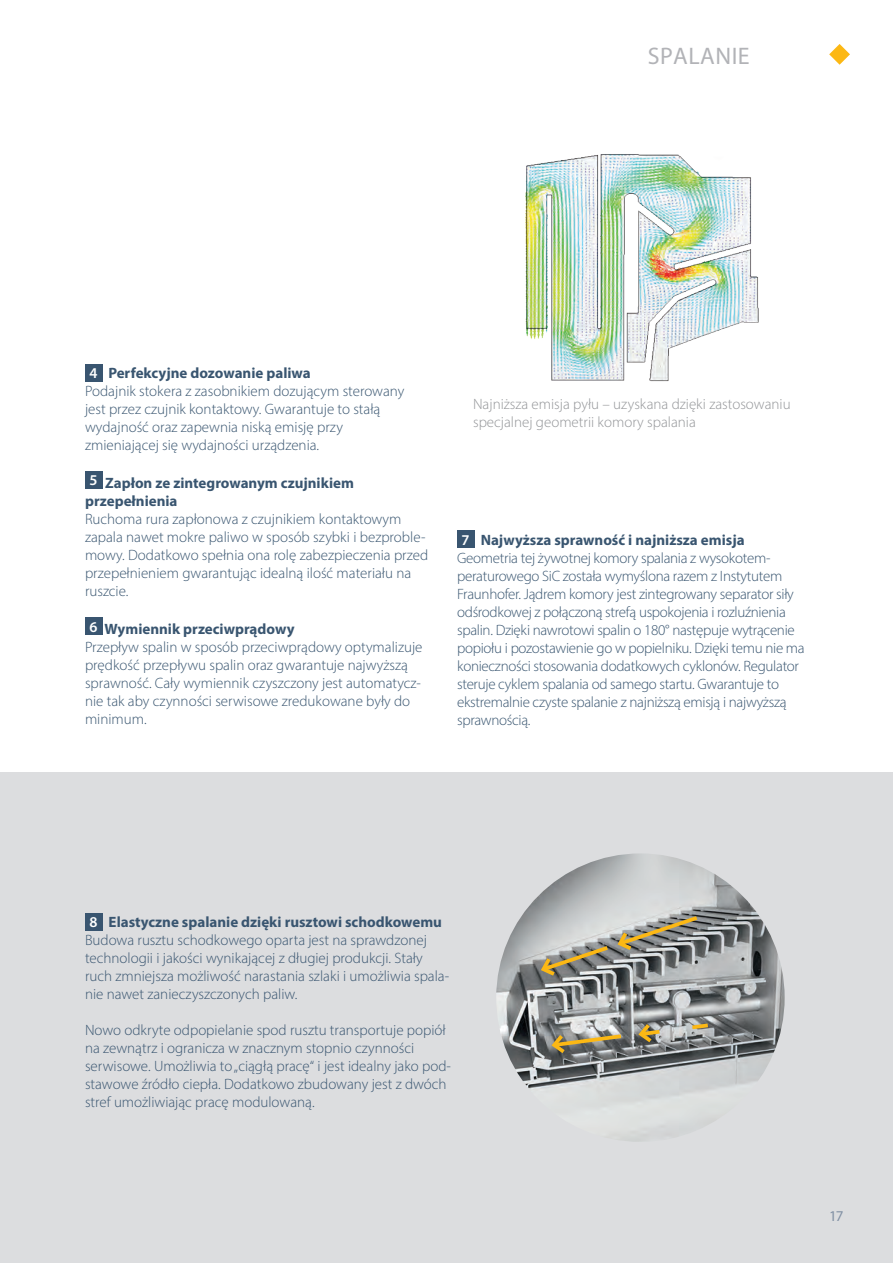
<style>
.page{position:relative;width:893px;height:1263px;background:#fff}
.page>*{position:absolute;margin:0;border:0;box-sizing:border-box;transform-origin:0 0}
.t1{font:24px "Myriad Pro";letter-spacing:.02em;color:#b2b3b7}
.Grundtext_technisch{font:300 15px/18px "Myriad Pro";color:#395570}
.Grundtext_technisch-2{font:300 15px/18px "Myriad Pro";letter-spacing:-.02em;color:#395570}
.Grundtext_technisch-3{font:700 15px "Myriad Pro";color:#395570}
.Grundtext_technisch-4{font:300 15px/18px "Myriad Pro";color:#939598}
.t2{font:600 15px "Myriad Pro";color:#fff}
.t3{font:15px "Myriad Pro";color:#8190a4}
</style>
<div class="page">
<div style="left:0;top:772px;width:893px;height:491px;background:#dcdddf"></div>
<div style="left:85px;top:364px;width:17px;height:17px;background:#395570"></div>
<div style="left:85px;top:471px;width:17px;height:17px;background:#395570"></div>
<div style="left:85px;top:617px;width:17px;height:17px;background:#395570"></div>
<div style="left:457px;top:531px;width:17px;height:17px;background:#395570"></div>
<img style="left:525px;top:154px;width:234px;height:228px">
<div style="left:85px;top:913px;width:17px;height:17px;background:#395570"></div>
<svg style="left:829px;top:44px;width:21px;height:21px"></svg>
<img style="left:496px;top:853px;width:289px;height:289px;border-radius:144px">
<svg style="left:538px;top:913px;width:163px;height:66px"></svg>
<svg style="left:549px;top:1031px;width:76px;height:26px;background:#8d856c"></svg>
<svg style="left:636px;top:1020px;width:28px;height:26px"></svg>
<svg style="left:688px;top:1021px;width:24px;height:10px"></svg>
<p class="t1" style="left:648px;top:41px;width:103px">SPALANIE</p>
<p class="t2" style="left:90px;top:364px;width:10px">4</p>
<p class="Grundtext_technisch-3" style="left:108px;top:363px;width:204px">Perfekcyjne dozowanie paliwa</p>
<p class="Grundtext_technisch" style="left:85px;top:382px;width:321px">Podajnik stokera z zasobnikiem dozującym sterowany</p>
<p class="Grundtext_technisch" style="left:85px;top:400px;width:297px">jest przez czujnik kontaktowy. Gwarantuje to stałą</p>
<p class="Grundtext_technisch" style="left:85px;top:418px;width:259px">wydajność oraz zapewnia niską emisję przy</p>
<p class="Grundtext_technisch" style="left:85px;top:436px;width:236px">zmieniającej się wydajności urządzenia.</p>
<p class="t2" style="left:90px;top:471px;width:10px">5</p>
<p class="Grundtext_technisch-3" style="left:105px;top:473px;width:250px">Zapłon ze zintegrowanym czujnikiem</p>
<p class="Grundtext_technisch-3" style="left:85px;top:491px;width:94px">przepełnienia</p>
<p class="Grundtext_technisch" style="left:85px;top:510px;width:345px">Ruchoma rura zapłonowa z czujnikiem kontaktowym zapala nawet mokre paliwo w sposób szybki i bezproble&shy;mowy. Dodatkowo spełnia ona rolę zabezpieczenia przed przepełnieniem gwarantując idealną ilość materiału na ruszcie.</p>
<p class="t2" style="left:90px;top:617px;width:10px">6</p>
<p class="Grundtext_technisch-3" style="left:105px;top:619px;width:192px">Wymiennik przeciwprądowy</p>
<p class="Grundtext_technisch" style="left:85px;top:638px;width:339px">Przepływ spalin w sposób przeciwprądowy optymalizuje prędkość przepływu spalin oraz gwarantuje najwyższą sprawność. Cały wymiennik czyszczony jest automatycz&shy;nie tak aby czynności serwisowe zredukowane były do minimum.</p>
<p class="Grundtext_technisch-4" style="left:473px;top:395px;width:319px">Najniższa emisja pyłu – uzyskana dzięki zastosowaniu specjalnej geometrii komory spalania</p>
<p class="t2" style="left:462px;top:530px;width:10px">7</p>
<p class="Grundtext_technisch-3" style="left:481px;top:530px;width:265px">Najwyższa sprawność i najniższa emisja</p>
<p class="Grundtext_technisch-2" style="left:457px;top:548px;width:349px">Geometria tej żywotnej komory spalania z wysokotem&shy;peraturowego SiC została wymyślona razem z Instytutem Fraunhofer. Jądrem komory jest zintegrowany separator siły odśrodkowej z połączoną strefą uspokojenia i rozluźnienia spalin. Dzięki nawrotowi spalin o 180° następuje wytrącenie popiołu i pozostawienie go w popielniku. Dzięki temu nie ma konieczności stosowania dodatkowych cyklonów. Regulator steruje cyklem spalania od samego startu. Gwarantuje to ekstremalnie czyste spalanie z najniższą emisją i najwyższą sprawnością.</p>
<p class="t2" style="left:90px;top:913px;width:10px">8</p>
<p class="Grundtext_technisch-3" style="left:109px;top:912px;width:335px">Elastyczne spalanie dzięki rusztowi schodkowemu</p>
<p class="Grundtext_technisch" style="left:85px;top:931px;width:366px">Budowa rusztu schodkowego oparta jest na sprawdzonej technologii i jakości wynikającej z długiej produkcji. Stały ruch zmniejsza możliwość narastania szlaki i umożliwia spala&shy;nie nawet zanieczyszczonych paliw.</p>
<p class="Grundtext_technisch" style="left:85px;top:1021px;width:367px">Nowo odkryte odpopielanie spod rusztu transportuje popiół na zewnątrz i ogranicza w znacznym stopnio czynności serwisowe. Umożliwia to „ciągłą pracę“ i jest idealny jako pod&shy;stawowe źródło ciepła. Dodatkowo zbudowany jest z dwóch stref umożliwiając pracę modulowaną.</p>
<p class="t3" style="left:829px;top:1207px;width:16px">17</p>
</div>
